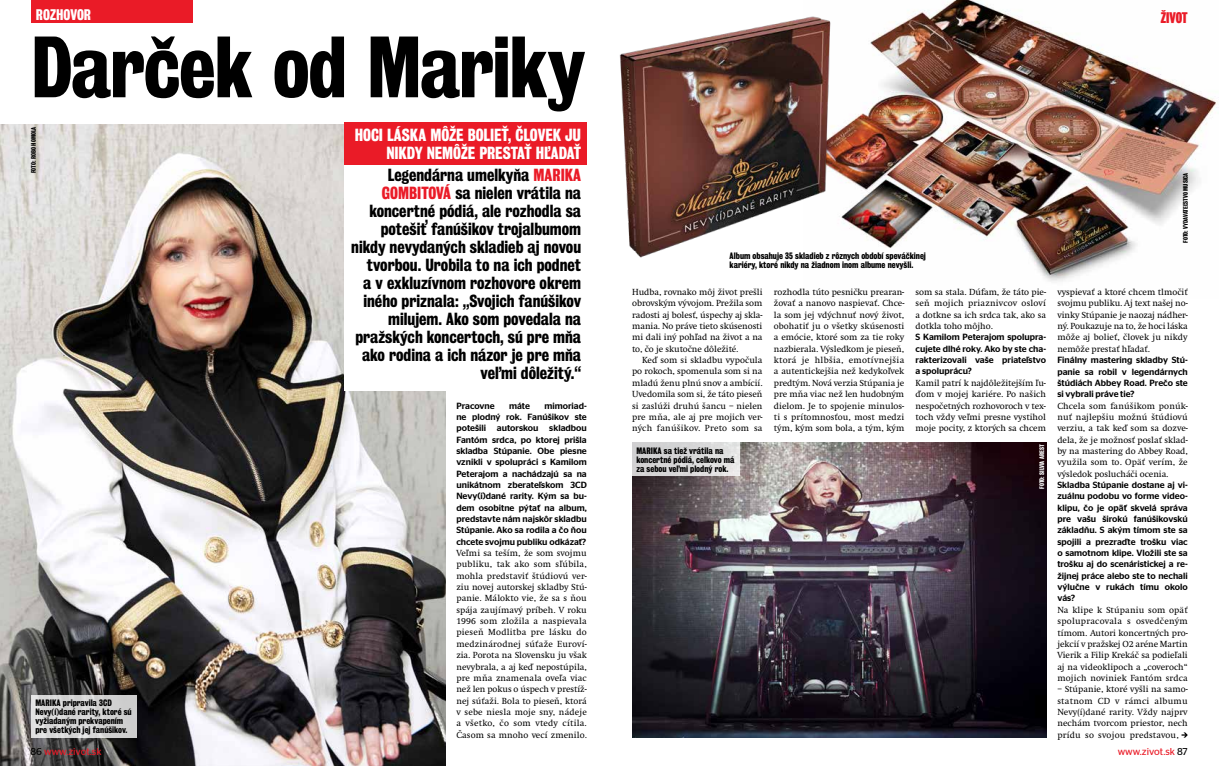
<style>
.page{position:relative;width:1219px;height:766px;background:#fff}
.page>*{position:absolute;margin:0;border:0;box-sizing:border-box;transform-origin:0 0}
.t1{font:700 79px "Bureau Grot CE Condensed";letter-spacing:-.015em;color:#000}
.t2{font:700 16px/18px "Bureau Grot CE Condensed";color:#000;text-align:right}
.t3{font:700 16px/18px "Bureau Grot CE Condensed";letter-spacing:-.01em;color:#fff;text-align:right}
.t4{font:700 14px "Bureau Grot CE Condensed";color:#fff}
.t5{font:900 14px "Bureau Grot CE Compressed";letter-spacing:-.005em;color:#ea1b27}
.t6{font:10px "Stag Sans";color:#ea1b27}
.t7{font:9px/11.3px "Swift LT Pro";color:#000;text-align:justify}
.t8{font:500 9px/11.3px "Stag Sans";color:#000;text-align:justify}
.t9{font:700 8.5px/9px "Bureau Grot CE Condensed";color:#000}
.t10{font:700 6px "Bureau Grot CE Condensed";color:#000}
.t11{font:700 6px "Bureau Grot CE Condensed";color:#fff}
.s1{color:#000}
.s2{color:#ea1b27}
</style>
<div class="page">
<img style="left:860px;top:0;width:358px;height:282px">
<img style="left:619px;top:16px;width:241px;height:242px">
<img style="left:0;top:125px;width:445px;height:640px">
<div style="left:31px;top:0;width:162px;height:23px;background:#ea1b27"></div>
<div style="left:344px;top:162px;width:243px;height:228px;background:#fff"></div>
<div style="left:344px;top:123px;width:243px;height:42px;background:#ea1b27"></div>
<img style="left:632px;top:442px;width:414px;height:295px">
<svg style="left:1181px;top:732px;width:7px;height:5px"></svg>
<div style="left:31px;top:695px;width:105px;height:42px;background:linear-gradient(to right,#dedede,#cdcdcd)"></div>
<div style="left:725px;top:248px;width:205px;height:24px;background:#fff"></div>
<div style="left:632px;top:442px;width:107px;height:33px;background:linear-gradient(to right,#cdcdce,#e4e4e4)"></div>
<h3 class="t4" style="left:36px;top:5px;width:57px">ROZHOVOR</h3>
<h1 class="t1" style="left:31px;top:11px;width:555px">Darček od Mariky</h1>
<p class="t10" style="left:29px;top:173px;width:48px;rotate:-90deg">FOTO: ROBO HOMOLA</p>
<p class="t9" style="left:35px;top:698px;width:98px">MARIKA pripravila 3CD<br>Nevy(í)dané rarity, ktoré sú vyžiadaným prekvapením pre všetkých jej fanúšikov.</p>
<p class="t6" style="left:30px;top:745px;width:73px"><span class="s1">86</span> www.zivot.sk</p>
<h2 class="t3" style="left:355px;top:126px;width:228px">HOCI LÁSKA MÔŽE BOLIEŤ, ČLOVEK JU<br>NIKDY NEMÔŽE PRESTAŤ HĽADAŤ</h2>
<p class="t2" style="left:351px;top:166px;width:231px">Legendárna umelkyňa <span class="s2">MARIKA<br>GOMBITOVÁ</span> sa nielen vrátila na koncertné pódiá, ale rozhodla sa potešiť fanúšikov trojalbumom nikdy nevydaných skladieb aj novou tvorbou. Urobila to na ich podnet<br>a v exkluzívnom rozhovore okrem iného priznala: „Svojich fanúšikov milujem. Ako som povedala na pražských koncertoch, sú pre mňa ako rodina a ich názor je pre mňa veľmi dôležitý.“</p>
<p class="t8" style="left:456px;top:399px;width:40px">Pracovne</p>
<p class="t8" style="left:509px;top:399px;width:22px">máte</p>
<p class="t8" style="left:456px;top:399px;width:132px;text-indent:88px">mimoriad&shy;ne plodný rok. Fanúšikov ste potešili autorskou skladbou Fantóm srdca, po ktorej prišla skladba Stúpanie. Obe piesne vznikli v spolupráci s Kamilom Peterajom a nachádzajú sa na unikátnom zberateľskom 3CD Nevy(í)dané rarity. Kým sa bu&shy;dem osobitne pýtať na album, predstavte nám najskôr skladbu Stúpanie. Ako sa rodila a čo ňou chcete svojmu publiku odkázať?</p>
<p class="t7" style="left:456px;top:547px;width:132px">Veľmi sa teším, že som svojmu publiku, tak ako som sľúbila, mohla predstaviť štúdiovú ver&shy;ziu novej autorskej skladby Stú&shy;panie. Málokto vie, že sa s ňou spája zaujímavý príbeh. V roku 1996 som zložila a naspievala pieseň Modlitba pre lásku do medzinárodnej súťaže Euroví&shy;zia. Porota na Slovensku ju však nevybrala, a aj keď nepostúpila, pre mňa znamenala oveľa viac než len pokus o úspech v prestíž&shy;nej súťaži. Bola to pieseň, ktorá v sebe niesla moje sny, nádeje a všetko, čo som vtedy cítila.<br>Časom sa mnoho vecí zmenilo.</p>
<h3 class="t5" style="left:1161px;top:7px;width:29px">ŽIVOT</h3>
<p class="t9" style="left:730px;top:251px;width:198px">Album obsahuje 35 skladieb z rôznych období speváčkinej kariéry, ktoré nikdy na žiadnom inom albume nevyšli.</p>
<p class="t7" style="left:632px;top:286px;width:132px">Hudba, rovnako môj život prešli obrovským vývojom. Prežila som radosti aj bolesť, úspechy aj skla&shy;mania. No práve tieto skúsenosti mi dali iný pohľad na život a na to, čo je skutočne dôležité.</p>
<p class="t7" style="left:632px;top:354px;width:132px;text-indent:10px">Keď som si skladbu vypočula po rokoch, spomenula som si na mladú ženu plnú snov a ambícií.<br>Uvedomila som si, že táto pieseň si zaslúži druhú šancu – nielen pre mňa, ale aj pre mojich ver&shy;ných fanúšikov. Preto som sa</p>
<p class="t7" style="left:774px;top:286px;width:132px">rozhodla túto pesničku prearan&shy;žovať a nanovo naspievať. Chce&shy;la som jej vdýchnuť nový život, obohatiť ju o všetky skúsenosti a emócie, ktoré som za tie roky nazbierala. Výsledkom je pieseň, ktorá je hlbšia, emotívnejšia a autentickejšia než kedykoľvek predtým. Nová verzia Stúpania je pre mňa viac než len hudobným dielom. Je to spojenie minulos&shy;ti s prítomnosťou, most medzi tým, kým som bola, a tým, kým</p>
<p class="t7" style="left:916px;top:286px;width:132px">som sa stala. Dúfam, že táto pie&shy;seň mojich priaznivcov osloví a dotkne sa ich srdca tak, ako sa dotkla toho môjho.</p>
<p class="t8" style="left:916px;top:331px;width:132px">S Kamilom Peterajom spolupra&shy;cujete dlhé roky. Ako by ste cha&shy;rakterizovali vaše priateľstvo a spoluprácu?</p>
<p class="t7" style="left:916px;top:377px;width:132px">Kamil patrí k najdôležitejším ľu&shy;ďom v mojej kariére. Po našich nespočetných rozhovoroch v tex&shy;toch vždy veľmi presne vystihol moje pocity, z ktorých sa chcem</p>
<p class="t9" style="left:636px;top:446px;width:100px">MARIKA sa tiež vrátila na koncertné pódiá, celkovo má za sebou veľmi plodný rok.</p>
<p class="t11" style="left:1037px;top:488px;width:46px;rotate:-90deg">FOTO: SILVIA AREST</p>
<p class="t10" style="left:1181px;top:242px;width:71px;rotate:-90deg">FOTO: VYDAVATEĽSTVO MUSICA</p>
<p class="t7" style="left:1057px;top:286px;width:132px">vyspievať a ktoré chcem tlmočiť svojmu publiku. Aj text našej no&shy;vinky Stúpanie je naozaj nádher&shy;ný. Poukazuje na to, že hoci láska môže aj bolieť, človek ju nikdy nemôže prestať hľadať.</p>
<p class="t8" style="left:1057px;top:354px;width:132px">Finálny mastering skladby Stú&shy;panie sa robil v legendárnych štúdiách Abbey Road. Prečo ste si vybrali práve tie?</p>
<p class="t7" style="left:1057px;top:400px;width:132px">Chcela som fanúšikom ponúk&shy;nuť najlepšiu možnú štúdiovú verziu, a tak keď som sa dozve&shy;dela, že je možnosť poslať sklad&shy;by na mastering do Abbey Road, využila som to. Opäť verím, že výsledok poslucháči ocenia.</p>
<p class="t8" style="left:1057px;top:479px;width:132px">Skladba Stúpanie dostane aj vi&shy;zuálnu podobu vo forme video&shy;klipu, čo je opäť skvelá správa pre vašu širokú fanúšikovskú základňu. S akým tímom ste sa spojili a prezraďte trošku viac o samotnom klipe. Vložili ste sa trošku aj do scenáristickej a re&shy;žijnej práce alebo ste to nechali výlučne v rukách tímu okolo vás?</p>
<p class="t7" style="left:1057px;top:604px;width:132px">Na klipe k Stúpaniu som opäť spolupracovala s osvedčeným tímom. Autori koncertných pro&shy;jekcií v pražskej O2 aréne Martin Vierik a Filip Krekáč sa podieľali aj na videoklipoch a „coveroch“ mojich noviniek Fantóm srdca</p>
<p class="t7" style="left:1057px;top:683px;width:132px">– Stúpanie, ktoré vyšli na samo&shy;statnom CD v rámci albumu Nevy(í)dané rarity. Vždy najprv nechám tvorcom priestor, nech prídu so svojou predstavou,</p>
<p class="t6" style="left:1118px;top:745px;width:71px">www.zivot.sk <span class="s1">87</span></p>
</div>
